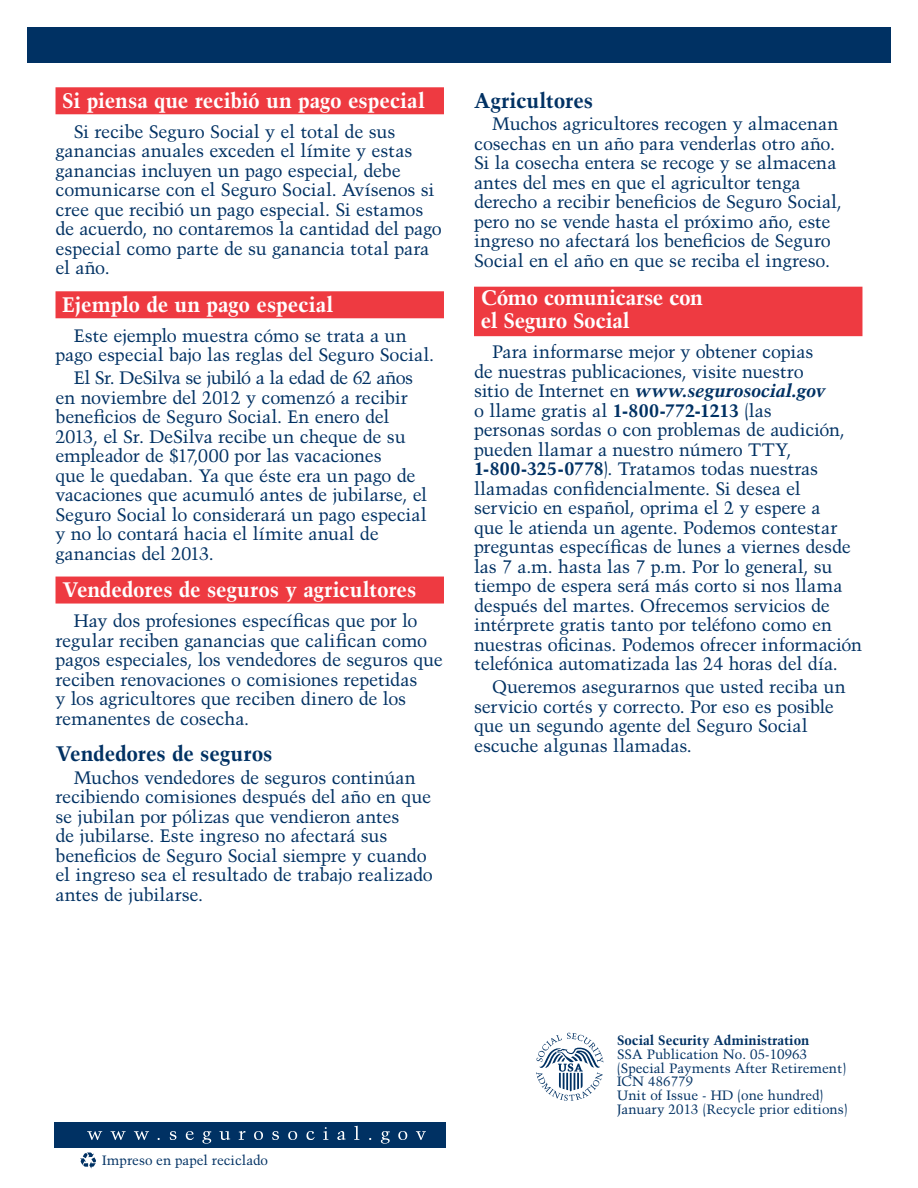
<style>
.page{position:relative;width:918px;height:1188px;background:#fff}
.page>*{position:absolute;margin:0;border:0;box-sizing:border-box;transform-origin:0 0}
.Header1_1line{font:700 21px "Trump Mediaeval";letter-spacing:-.01em;color:#fff}
.Header1_2lines{font:700 21px/22.5px "Trump Mediaeval";letter-spacing:-.02em;color:#fff}
.Header2{font:700 21px "Trump Mediaeval";letter-spacing:-.005em;color:#003163}
.paragraph_format{font:18px/19.5px "Trump Mediaeval";letter-spacing:-.01em;color:#003163}
.SSA_Pub_info{font:13.5px "Trump Mediaeval";color:#003163}
.SSA_Pub_info-2{font:700 13.5px "Trump Mediaeval";letter-spacing:-.005em;color:#003163}
.s1{font-weight:700;font-style:italic}
.s2{font-weight:700}
</style>
<div class="page">
<div style="left:27px;top:27px;width:864px;height:35px;background:#003163"></div>
<div style="left:56px;top:87px;width:388px;height:27px;background:#ee3a41"></div>
<div style="left:56px;top:291px;width:388px;height:27px;background:#ee3a41"></div>
<div style="left:56px;top:577px;width:388px;height:27px;background:#ee3a41"></div>
<div style="left:474px;top:287px;width:388px;height:49px;background:#ee3a41"></div>
<svg style="left:536px;top:1033px;width:67px;height:68px"></svg>
<div style="left:54px;top:1122px;width:392px;height:25px;background:#003163"></div>
<svg style="left:87px;top:1126px;width:339px;height:18px"></svg>
<svg style="left:80px;top:1153px;width:16px;height:16px"></svg>
<h1 class="Header1_1line" style="left:62px;top:87px;width:364px">Si piensa que recibió un pago especial</h1>
<p class="paragraph_format" style="left:56px;top:122px;width:388px;text-indent:18px">Si recibe Seguro Social y el total de sus ganancias anuales exceden el límite y estas ganancias incluyen un pago especial, debe comunicarse con el Seguro Social. Avísenos si cree que recibió un pago especial. Si estamos de acuerdo, no contaremos la cantidad del pago especial como parte de su ganancia total para el año.</p>
<h1 class="Header1_1line" style="left:62px;top:291px;width:273px">Ejemplo de un pago especial</h1>
<p class="paragraph_format" style="left:56px;top:326px;width:380px;text-align:center">Este ejemplo muestra cómo se trata a un<br>pago especial bajo las reglas del Seguro Social.</p>
<p class="paragraph_format" style="left:56px;top:368px;width:373px;text-indent:18px">El Sr. DeSilva se jubiló a la edad de 62 años en noviembre del 2012 y comenzó a recibir beneficios de Seguro Social. En enero del 2013, el Sr. DeSilva recibe un cheque de su empleador de $17,000 por las vacaciones<br>que le quedaban. Ya que éste era un pago de vacaciones que acumuló antes de jubilarse, el Seguro Social lo considerará un pago especial y no lo contará hacia el límite anual de ganancias del 2013.</p>
<h1 class="Header1_1line" style="left:62px;top:576px;width:356px">Vendedores de seguros y agricultores</h1>
<p class="paragraph_format" style="left:56px;top:611px;width:389px;text-indent:18px">Hay dos profesiones específicas que por lo regular reciben ganancias que califican como pagos especiales, los vendedores de seguros que reciben renovaciones o comisiones repetidas<br>y los agricultores que reciben dinero de los remanentes de cosecha.</p>
<h2 class="Header2" style="left:56px;top:741px;width:219px">Vendedores de seguros</h2>
<p class="paragraph_format" style="left:56px;top:768px;width:379px;text-indent:18px">Muchos vendedores de seguros continúan recibiendo comisiones después del año en que se jubilan por pólizas que vendieron antes<br>de jubilarse. Este ingreso no afectará sus beneficios de Seguro Social siempre y cuando el ingreso sea el resultado de trabajo realizado antes de jubilarse.</p>
<h2 class="Header2" style="left:474px;top:87px;width:121px">Agricultores</h2>
<p class="paragraph_format" style="left:474px;top:114px;width:369px;text-indent:18px">Muchos agricultores recogen y almacenan cosechas en un año para venderlas otro año.<br>Si la cosecha entera se recoge y se almacena antes del mes en que el agricultor tenga derecho a recibir beneficios de Seguro Social, pero no se vende hasta el próximo año, este ingreso no afectará los beneficios de Seguro Social en el año en que se reciba el ingreso.</p>
<h1 class="Header1_2lines" style="left:481px;top:286px;width:224px">Cómo comunicarse con el Seguro Social</h1>
<p class="paragraph_format" style="left:474px;top:342px;width:390px;text-indent:18px">Para informarse mejor y obtener copias<br>de nuestras publicaciones, visite nuestro<br>sitio de Internet en <span class="s1">www.segurosocial.gov<br></span>o llame gratis al <span class="s2">1-800-772-1213</span> (las<br>personas sordas o con problemas de audición, pueden llamar a nuestro número TTY, <span class="s2">1-800-325-0778</span>). Tratamos todas nuestras llamadas confidencialmente. Si desea el servicio en español, oprima el 2 y espere a<br>que le atienda un agente. Podemos contestar preguntas específicas de lunes a viernes desde las 7 a.m. hasta las 7 p.m. Por lo general, su tiempo de espera será más corto si nos llama después del martes. Ofrecemos servicios de intérprete gratis tanto por teléfono como en nuestras oficinas. Podemos ofrecer información telefónica automatizada las 24 horas del día.</p>
<p class="paragraph_format" style="left:474px;top:677px;width:373px;text-indent:18px">Queremos asegurarnos que usted reciba un servicio cortés y correcto. Por eso es posible que un segundo agente del Seguro Social escuche algunas llamadas.</p>
<p class="SSA_Pub_info" style="left:102px;top:1152px;width:167px">Impreso en papel reciclado</p>
<p class="SSA_Pub_info-2" style="left:617px;top:1032px;width:194px">Social Security Administration</p>
<p class="SSA_Pub_info" style="left:617px;top:1046px;width:192px">SSA Publication No. 05-10963</p>
<p class="SSA_Pub_info" style="left:617px;top:1060px;width:231px">(Special Payments After Retirement)</p>
<p class="SSA_Pub_info" style="left:617px;top:1073px;width:78px">ICN 486779</p>
<p class="SSA_Pub_info" style="left:617px;top:1087px;width:208px">Unit of Issue - HD (one hundred)</p>
<p class="SSA_Pub_info" style="left:617px;top:1101px;width:232px">January 2013 (Recycle prior editions)</p>
</div>
